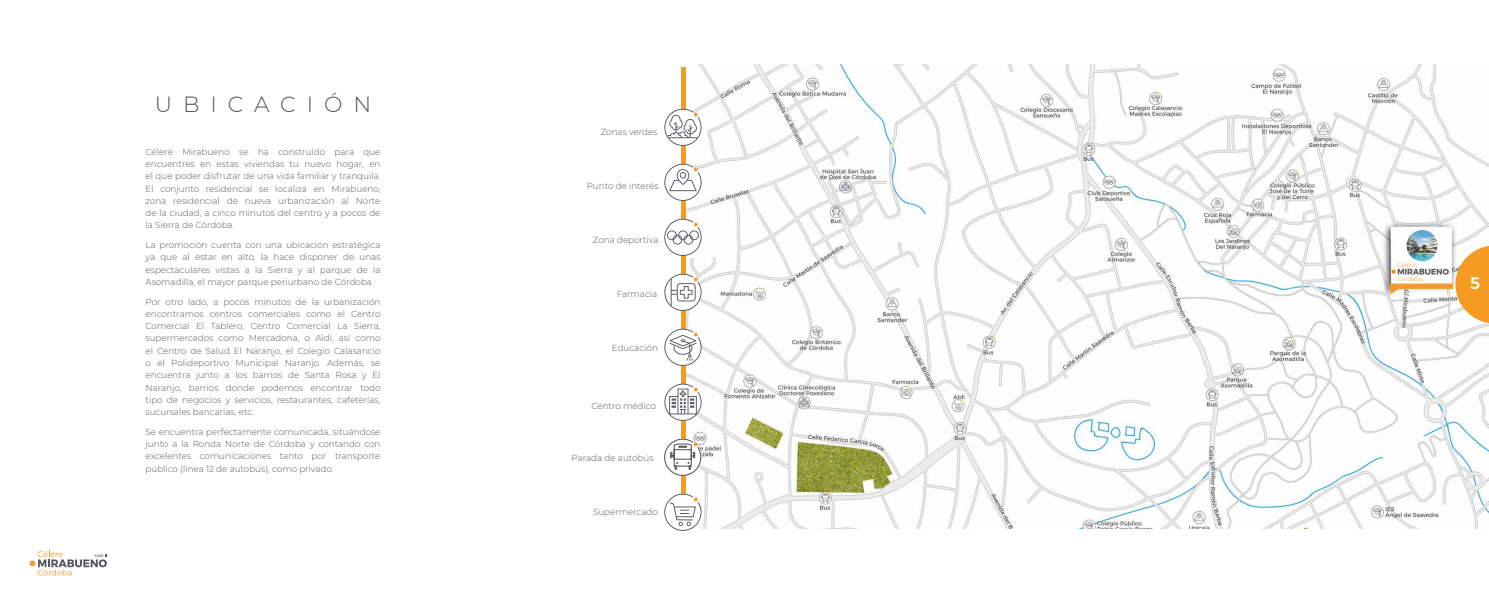
<style>
.page{position:relative;width:1489px;height:596px;background:#fff}
.page>*{position:absolute;margin:0;border:0;box-sizing:border-box;transform-origin:0 0}
.t1{font:300 21.88px "Montserrat";letter-spacing:.5em;color:#55565a}
.t2{font:500 16.62px "Montserrat";color:#fff}
.t3{font:300 8.75px/12.2px "Montserrat";color:#5a585b;text-align:justify}
</style>
<div class="page">
<svg style="left:30px;top:550px;width:77px;height:25px"></svg>
<img style="left:685px;top:65px;width:803px;height:463px">
<div style="left:680px;top:67px;width:5px;height:459px;background:#f59b21"></div>
<svg style="left:664px;top:163px;width:37px;height:38px"></svg>
<svg style="left:664px;top:218px;width:37px;height:38px"></svg>
<svg style="left:664px;top:273px;width:37px;height:38px"></svg>
<svg style="left:664px;top:328px;width:37px;height:37px"></svg>
<svg style="left:664px;top:493px;width:37px;height:37px"></svg>
<svg style="left:664px;top:438px;width:37px;height:38px"></svg>
<img style="left:1406px;top:230px;width:31px;height:31px;border-radius:16px">
<svg style="left:664px;top:383px;width:37px;height:37px"></svg>
<svg style="left:664px;top:109px;width:37px;height:37px"></svg>
<svg style="left:1455px;top:245px;width:33px;height:78px"></svg>
<h1 class="t1" style="left:155px;top:90px;width:218px">UBICACIÓN</h1>
<p class="t3" style="left:146px;top:145px;width:236px">Célere Mirabueno se ha construido para que encuentres en estas viviendas tu nuevo hogar, en el que poder disfrutar de una vida familiar y tranquila.<br>El conjunto residencial se localiza en Mirabueno, zona residencial de nueva urbanización al Norte de la ciudad, a cinco minutos del centro y a pocos de la Sierra de Córdoba.</p>
<p class="t3" style="left:146px;top:238px;width:236px">La promoción cuenta con una ubicación estratégica ya que al estar en alto, la hace disponer de unas espectaculares vistas a la Sierra y al parque de la Asomadilla, el mayor parque periurbano de Córdoba.</p>
<p class="t3" style="left:146px;top:295px;width:236px">Por otro lado, a pocos minutos de la urbanización encontramos centros comerciales como el Centro Comercial El Tablero, Centro Comercial La Sierra, supermercados como Mercadona, o Aldi, así como el Centro de Salud El Naranjo, el Colegio Calasancio o el Polideportivo Municipal Naranjo. Además, se encuentra junto a los barrios de Santa Rosa y El Naranjo, barrios donde podemos encontrar todo tipo de negocios y servicios, restaurantes, cafeterías, sucursales bancarias, etc.</p>
<p class="t3" style="left:146px;top:425px;width:236px">Se encuentra perfectamente comunicada, situándose junto a la Ronda Norte de Córdoba y contando con excelentes comunicaciones tanto por transporte público (línea 12 de autobús), como privado.</p>
<p class="t3" style="left:600px;top:125px;width:58px">Zonas verdes</p>
<p class="t3" style="left:586px;top:179px;width:73px">Punto de interés</p>
<p class="t3" style="left:593px;top:233px;width:67px">Zona deportiva</p>
<p class="t3" style="left:616px;top:288px;width:42px">Farmacia</p>
<p class="t3" style="left:612px;top:341px;width:47px">Educación</p>
<p class="t3" style="left:591px;top:399px;width:66px">Centro médico</p>
<p class="t3" style="left:571px;top:450px;width:83px">Parada de autobús</p>
<p class="t3" style="left:593px;top:505px;width:66px">Supermercado</p>
<h2 class="t2" style="left:1469px;top:270px;width:12px">5</h2>
</div>
